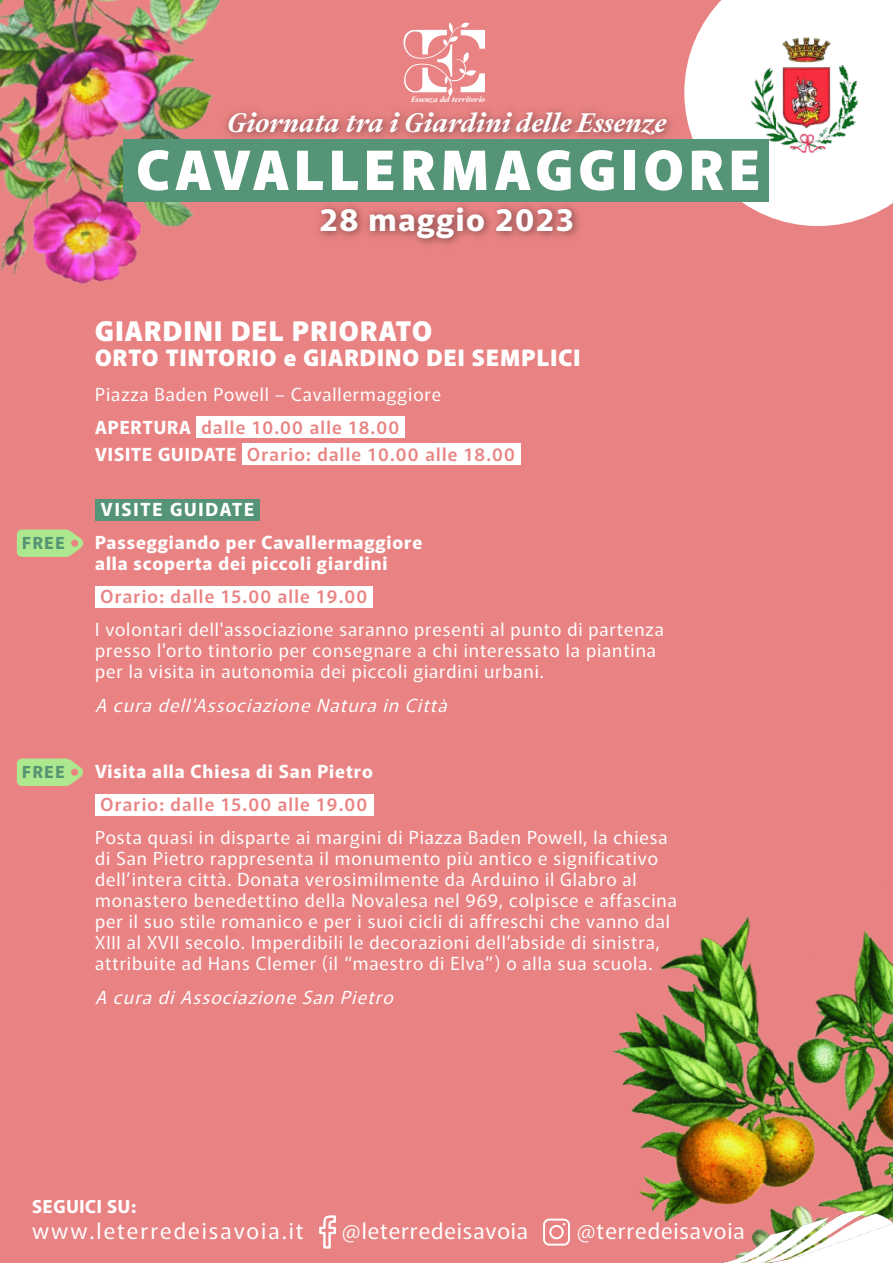
<style>
.page{position:relative;width:893px;height:1263px;background:#e98383}
.page>*{position:absolute;margin:0;border:0;box-sizing:border-box;transform-origin:0 0}
.t1{font:900 54px "Murecho";letter-spacing:.1em;color:#fff}
.t2{font:700 31.2px "Murecho";letter-spacing:.05em;color:#fff}
.t3{font:italic 700 29.55px "Addington CF";color:#fff}
.t4{font:900 27px "Murecho";letter-spacing:.05em;color:#fff}
.t5{font:900 22.5px "Murecho";letter-spacing:.05em;color:#fff}
.t6{font:22.2px "Murecho";letter-spacing:.04em;color:#fff}
.t7{font:22.2px "Murecho";letter-spacing:.09em;color:#fff}
.t8{font:18px/21px "Murecho";letter-spacing:.05em;color:#fff}
.t9{font:700 18px/33px "Murecho";letter-spacing:.05em;color:#fff}
.t10{font:500 18px "Murecho";letter-spacing:.07em;color:#e98383}
.t11{font:italic 18px "Murecho";color:#fff}
.t12{font:700 17.7px "Murecho";letter-spacing:.04em;color:#fff}
.t13{font:700 16.5px "Murecho";letter-spacing:.1em;color:#549475}
.t14{font:italic 700 8.55px "Addington CF";letter-spacing:-.005em;color:#fff}
.s1{font-weight:700}
.s2{font-weight:500;color:#e98383}
.s3{font-weight:700;color:#fff}
</style>
<div class="page">
<img style="left:505px;top:795px;width:388px;height:468px">
<img style="left:722px;top:1211px;width:171px;height:52px">
<img style="left:0;top:0;width:330px;height:340px">
<img style="left:314px;top:202px;width:269px;height:47px">
<img style="left:222px;top:105px;width:454px;height:35px">
<svg style="left:403px;top:22px;width:82px;height:75px"></svg>
<svg style="left:684px;top:0;width:209px;height:226px"></svg>
<img style="left:752px;top:38px;width:105px;height:115px">
<div style="left:124px;top:140px;width:645px;height:62px;background:#559476"></div>
<svg style="left:319px;top:1215px;width:17px;height:33px"></svg>
<svg style="left:543px;top:1219px;width:27px;height:26px"></svg>
<div style="left:95px;top:499px;width:165px;height:21px;background:#559476"></div>
<div style="left:95px;top:586px;width:278px;height:21px;background:#fff"></div>
<div style="left:95px;top:794px;width:279px;height:22px;background:#fff"></div>
<div style="left:242px;top:444px;width:279px;height:21px;background:#fff"></div>
<div style="left:197px;top:416px;width:208px;height:21px;background:#fff"></div>
<div style="left:17px;top:529px;width:53px;height:28px;background:#ade88e;border-radius:5px"></div>
<svg style="left:45px;top:529px;width:39px;height:28px"></svg>
<div style="left:71px;top:540px;width:7px;height:7px;background:#e98383;border-radius:50%"></div>
<div style="left:17px;top:759px;width:53px;height:27px;background:#ade88e;border-radius:5px"></div>
<svg style="left:45px;top:758px;width:39px;height:29px"></svg>
<div style="left:71px;top:769px;width:7px;height:7px;background:#e98383;border-radius:50%"></div>
<p class="t14" style="left:411px;top:95px;width:76px">Essenza del territorio</p>
<h3 class="t3" style="left:227px;top:108px;width:441px">Giornata tra i Giardini delle Essenze</h3>
<h1 class="t1" style="left:136px;top:142px;width:625px">CAVALLERMAGGIORE</h1>
<h2 class="t2" style="left:319px;top:203px;width:256px">28 maggio 2023</h2>
<p class="t13" style="left:22px;top:535px;width:44px">FREE</p>
<p class="t13" style="left:22px;top:764px;width:44px">FREE</p>
<h3 class="t4" style="left:95px;top:317px;width:338px">GIARDINI DEL PRIORATO</h3>
<p class="t5" style="left:95px;top:346px;width:487px">ORTO TINTORIO e GIARDINO DEI SEMPLICI</p>
<p class="t8" style="left:95px;top:377px;width:347px;line-height:33px">Piazza Baden Powell – Cavallermaggiore<br><span class="s1">APERTURA</span> <span class="s2">dalle 10.00 alle 18.00</span></p>
<p class="t10" style="left:95px;top:445px;width:421px"><span class="s3">VISITE GUIDATE</span> Orario: dalle 10.00 alle 18.00</p>
<p class="t9" style="left:95px;top:493px;width:329px;text-indent:6px">VISITE GUIDATE<br>Passeggiando per Cavallermaggiore</p>
<p class="t9" style="left:95px;top:547px;width:294px">alla scoperta dei piccoli giardini</p>
<p class="t10" style="left:101px;top:587px;width:268px">Orario: dalle 15.00 alle 19.00</p>
<p class="t8" style="left:95px;top:619px;width:570px">I volontari dell'associazione saranno presenti al punto di partenza presso l'orto tintorio per consegnare a chi interessato la piantina per la visita in autonomia dei piccoli giardini urbani.</p>
<p class="t11" style="left:95px;top:696px;width:357px">A cura dell'Associazione Natura in Città</p>
<p class="t9" style="left:95px;top:755px;width:279px">Visita alla Chiesa di San Pietro</p>
<p class="t10" style="left:101px;top:795px;width:268px">Orario: dalle 15.00 alle 19.00</p>
<p class="t8" style="left:95px;top:827px;width:583px">Posta quasi in disparte ai margini di Piazza Baden Powell, la chiesa di San Pietro rappresenta il monumento più antico e significativo dell’intera città. Donata verosimilmente da Arduino il Glabro al monastero benedettino della Novalesa nel 969, colpisce e affascina per il suo stile romanico e per i suoi cicli di affreschi che vanno dal XIII al XVII secolo. Imperdibili le decorazioni dell’abside di sinistra, attribuite ad Hans Clemer (il “maestro di Elva”) o alla sua scuola.</p>
<p class="t11" style="left:95px;top:988px;width:304px">A cura di Associazione San Pietro</p>
<p class="t12" style="left:32px;top:1197px;width:105px">SEGUICI SU:</p>
<p class="t7" style="left:32px;top:1220px;width:273px">www.leterredeisavoia.it</p>
<p class="t6" style="left:342px;top:1219px;width:188px">@leterredeisavoia</p>
<p class="t6" style="left:577px;top:1219px;width:169px">@terredeisavoia</p>
</div>
